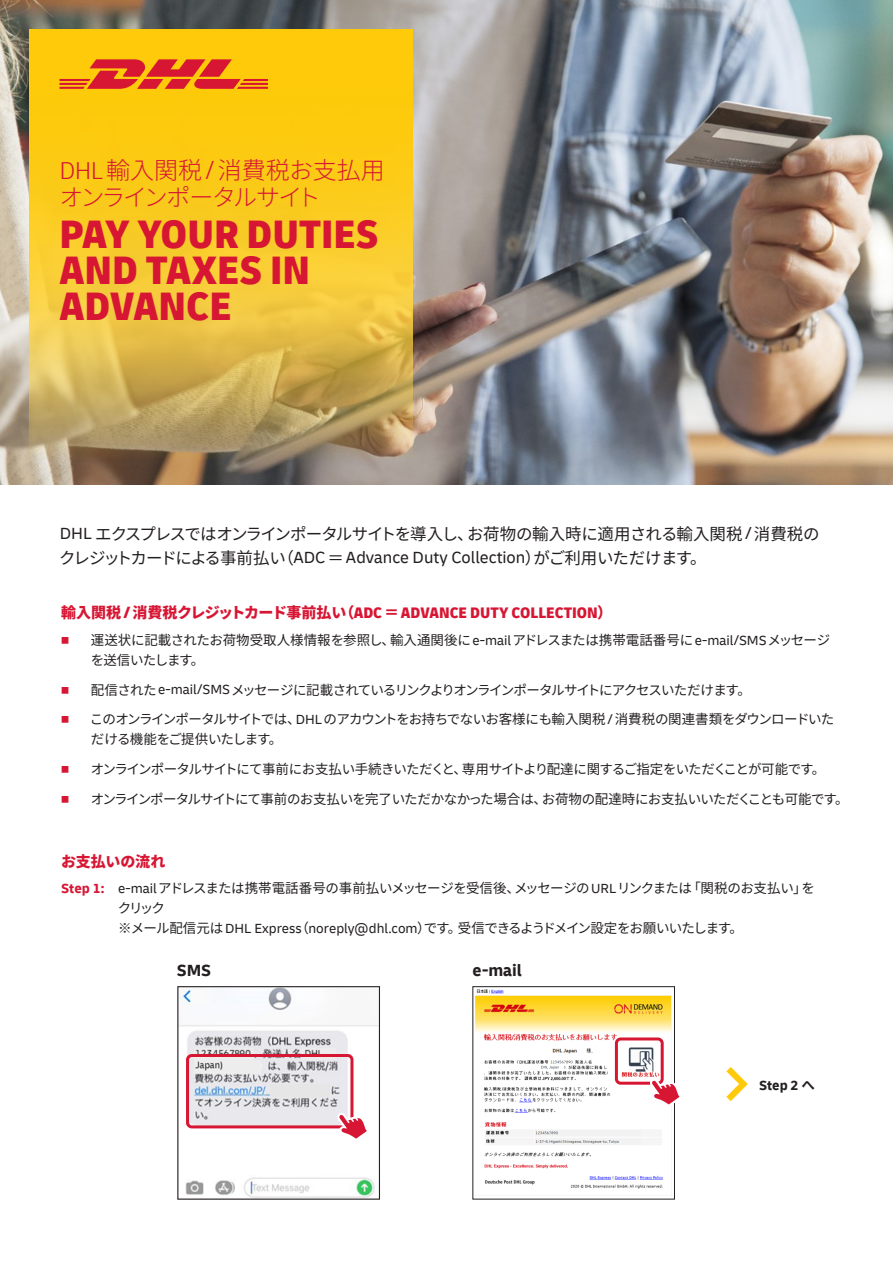
<style>
.page{position:relative;width:893px;height:1263px;background:#fff}
.page>*{position:absolute;margin:0;border:0;box-sizing:border-box;transform-origin:0 0}
.t1{font:900 condensed 41.7px/36px "Delivery";color:#d71634}
.t2{font:300 24px/27px "Noto Sans CJ Kjp";letter-spacing:-.04em;color:#d71634}
.t3{font:700 16.95px "Delivery";color:#231f20}
.t4{font:16.5px/24px "Noto Sans CJ Kjp";letter-spacing:-.055em;color:#231f20}
.t5{font:900 condensed 16.05px "Delivery";color:#d71634}
.t6{font:800 15px "Source Han Sans JP";letter-spacing:-.005em;color:#d71634}
.t7{font:700 13.95px "Delivery";color:#231f20}
.t8{font:13.5px/19.8px "Source Han Sans JP";letter-spacing:-.055em;color:#231f20}
.t9{font:13.5px/19.8px "Noto Sans CJ Kjp";letter-spacing:-.05em;color:#231f20}
.t10{font:13.5px/19.8px "Source Han Sans JP";letter-spacing:-.01em;color:#231f20}
.s1{font-family:"Delivery";font-stretch:condensed;font-size:25.65px}
.s2{font-family:"Delivery";font-size:16.95px}
.s3{font-family:"Source Han Sans JP";font-weight:800;font-stretch:normal;font-size:15px}
.s4{font-family:"Delivery";font-size:13.95px}
.s5{font-family:"Delivery";font-weight:700;font-size:13.95px;color:#d71634}
.s6{font-family:"Noto Sans CJ Kjp";font-size:13.5px}
</style>
<div class="page">
<img style="left:0;top:0;width:893px;height:485px">
<img style="left:180px;top:988px;width:198px;height:209px">
<div style="left:178px;top:986px;width:202px;height:213px;border:1px solid #231f20"></div>
<img style="left:475px;top:989px;width:197px;height:200px">
<div style="left:473px;top:986px;width:202px;height:213px;border:1px solid #231f20"></div>
<div style="left:186px;top:1054px;width:167px;height:74px;border:3px solid #d71634;border-radius:4px"></div>
<div style="left:615px;top:1037px;width:49px;height:48px;border:3px solid #d71634;border-radius:4px"></div>
<svg style="left:726px;top:1067px;width:22px;height:34px"></svg>
<svg style="left:337px;top:1113px;width:33px;height:28px"></svg>
<svg style="left:650px;top:1079px;width:30px;height:28px"></svg>
<svg style="left:30px;top:30px;width:383px;height:455px;background:#e2ba35"></svg>
<svg style="left:60px;top:59px;width:208px;height:30px;background:#e86820"></svg>
<h2 class="t2" style="left:59px;top:157px;width:327px"><span class="s1">DHL</span>輸入関税<span class="s1">/</span>消費税お支払用オンラインポータルサイト</h2>
<h1 class="t1" style="left:60px;top:217px;width:321px">PAY YOUR DUTIES<br>AND TAXES IN<br>ADVANCE</h1>
<p class="t4" style="left:59px;top:522px;width:762px"><span class="s2">DHL</span> エクスプレスではオンラインポータルサイトを導入し、お荷物の輸入時に適用される輸入関税 <span class="s2">/</span> 消費税のクレジットカードによる事前払い（<span class="s2">ADC</span>＝<span class="s2">Advance Duty Collection</span>）がご利用いただけます。</p>
<p class="t5" style="left:61px;top:602px;width:553px"><span class="s3">輸入関税</span>/<span class="s3">消費税クレジットカード事前払い（</span>ADC<span class="s3">＝</span>ADVANCE DUTY COLLECTION<span class="s3">）</span></p>
<p class="t10" style="left:91px;top:630px;width:741px">運送状に記載されたお荷物受取人様情報を参照し、輸入通関後に<span class="s4">e-mail</span>アドレスまたは携帯電話番号に<span class="s4">e-mail/SMS</span>メッセージを送信いたします。</p>
<p class="t8" style="left:91px;top:680px;width:661px">配信された <span class="s4">e-mail/SMS</span>メッセージに記載されているリンクよりオンラインポータルサイトにアクセスいただけます。</p>
<p class="t8" style="left:90px;top:710px;width:746px">このオンラインポータルサイトでは、<span class="s4">DHL</span>のアカウントをお持ちでないお客様にも輸入関税 <span class="s4">/</span> 消費税の関連書類をダウンロードいただける機能をご提供いたします。</p>
<p class="t9" style="left:91px;top:759px;width:736px">オンラインポータルサイトにて事前にお支払い手続きいただくと、専用サイトより配達に関するご指定をいただくことが可能です。</p>
<p class="t8" style="left:91px;top:789px;width:759px">オンラインポータルサイトにて事前のお支払いを完了いただかなかった場合は、お荷物の配達時にお支払いいただくことも可能です。</p>
<p class="t6" style="left:61px;top:853px;width:106px">お支払いの流れ</p>
<p class="t9" style="left:118px;top:878px;width:699px;text-indent:-57px"><span class="s5">Step 1:</span> <span class="s4">e-mail</span>アドレスまたは携帯電話番号の事前払いメッセージを受信後、メッセージの<span class="s4">URL</span>リンクまたは「関税のお支払い」をクリック</p>
<p class="t8" style="left:118px;top:918px;width:626px">※メール配信元は<span class="s4">DHL Express</span>（<span class="s4">noreply@dhl.com</span>）です。受信できるようドメイン設定をお願いいたします。</p>
<p class="t3" style="left:177px;top:959px;width:36px">SMS</p>
<p class="t3" style="left:473px;top:959px;width:51px">e-mail</p>
<p class="t7" style="left:759px;top:1076px;width:58px">Step 2 <span class="s6">へ</span></p>
</div>
